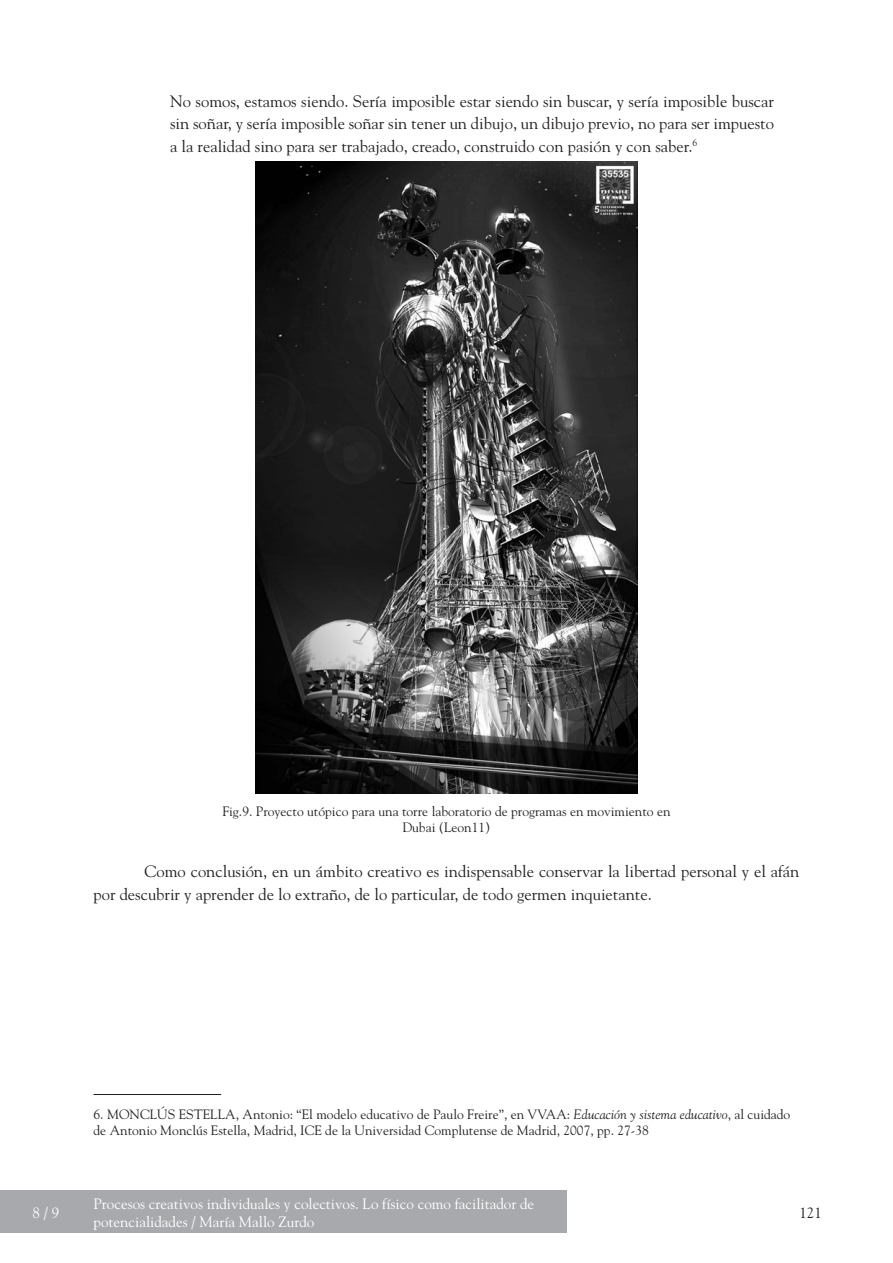
<style>
.page{position:relative;width:893px;height:1263px;background:#fff}
.page>*{position:absolute;margin:0;border:0;box-sizing:border-box;transform-origin:0 0}
.Cita{font:16.5px/22.5px "Goudy";color:#231f20;text-align:justify}
.Base{font:16.5px/22.5px "Goudy";color:#231f20}
.Base-2{font:15px/18px "Goudy";color:#fff}
.Base-3{font:15px "Goudy";color:#231f20}
.Nota_pié_de_página{font:13.5px/16.2px "Goudy";color:#231f20}
.Pie_de_foto{font:13.5px/16.2px "Goudy";color:#231f20;text-align:center}
.s1{font-style:italic}
</style>
<div class="page">
<div style="left:0;top:1191px;width:567px;height:42px;background:#a8a9ad"></div>
<hr style="left:94px;top:1094px;width:127px;height:1px;background:#231f20">
<img style="left:255px;top:162px;width:383px;height:631px">
<p class="Cita" style="left:170px;top:89px;width:605px">No somos, estamos siendo. Sería imposible estar siendo sin buscar, y sería imposible buscar sin soñar, y sería imposible soñar sin tener un dibujo, un dibujo previo, no para ser impuesto a la realidad sino para ser trabajado, creado, construido con pasión y con saber.<sup>6</sup></p>
<p class="Pie_de_foto" style="left:222px;top:803px;width:450px">Fig.9. Proyecto utópico para una torre laboratorio de programas en movimiento en<br>Dubai (Leon11)</p>
<p class="Base" style="left:94px;top:859px;width:707px;text-indent:51px">Como conclusión, en un ámbito creativo es indispensable conservar la libertad personal y el afán por descubrir y aprender de lo extraño, de lo particular, de todo germen inquietante.</p>
<p class="Nota_pié_de_página" style="left:94px;top:1106px;width:698px">6. MONCLÚS ESTELLA, Antonio: “El modelo educativo de Paulo Freire”, en VVAA: <span class="s1">Educación y sistema educativo</span>, al cuidado de Antonio Monclús Estella, Madrid, ICE de la Universidad Complutense de Madrid, 2007, pp. 27-38</p>
<p class="Base-2" style="left:94px;top:1194px;width:442px">Procesos creativos individuales y colectivos. Lo físico como facilitador de potencialidades / María Mallo Zurdo</p>
<p class="Base-2" style="left:33px;top:1203px;width:28px">8 / 9</p>
<p class="Base-3" style="left:799px;top:1203px;width:24px">121</p>
</div>
